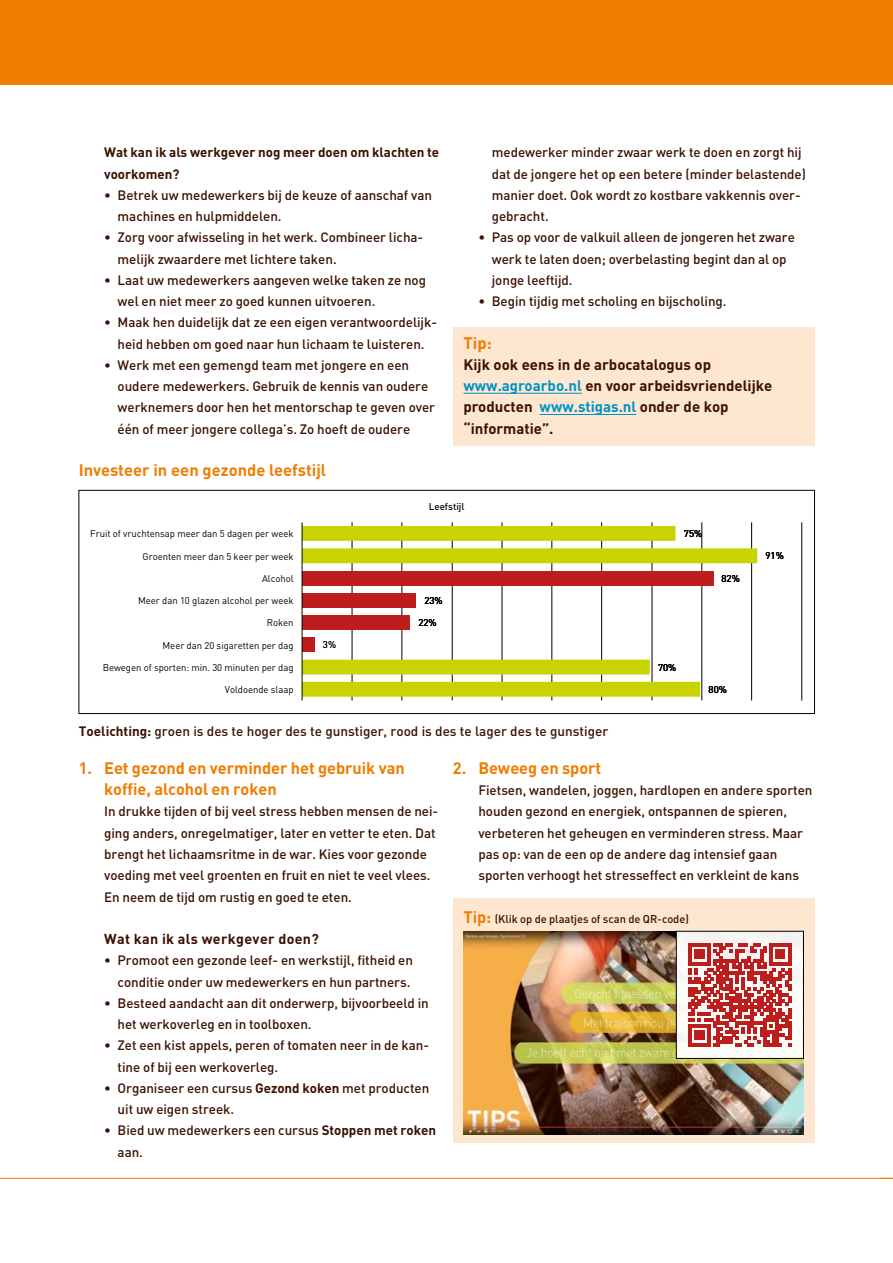
<style>
.page{position:relative;width:893px;height:1263px;background:#fff}
.page>*{position:absolute;margin:0;border:0;box-sizing:border-box;transform-origin:0 0}
.Colland_Body_Tekst{font:700 16.5px/21.3px "DIN";letter-spacing:-.005em;color:#ef7d00}
.Colland_Kop{font:700 16.5px "DIN";color:#ef7d00}
.Colland_Kop-2{font:700 15px/21.3px "DIN";color:#3b1100}
.Colland_Body_Sub_Sub{font:700 14.25px "DIN";letter-spacing:.025em;color:#3b1100}
.Colland_Body_Tekst-2{font:500 13.5px/21.3px "DIN";letter-spacing:-.005em;color:#3b1100}
.Colland_Body_Tekst-3{font:700 13.5px/21.3px "DIN";letter-spacing:-.005em;color:#3b1100}
.Colland_Body_Tekst-4{font:500 11.25px "DIN";letter-spacing:-.005em;color:#3b1100}
.t1{font:9.75px "DIN";letter-spacing:-.005em;color:#000}
.t2{font:500 9.75px "DIN";color:#000}
.s1{color:#0093c5}
.s2{font-weight:700}
.s3{font-weight:700;font-size:16.5px;color:#ef7d00}
</style>
<div class="page">
<div style="left:0;top:0;width:893px;height:85px;background:#ef7d00"></div>
<hr style="left:0;top:1178px;width:893px;height:1px;background:#ef7d00">
<div style="left:453px;top:327px;width:361px;height:118px;background:#fee7d1"></div>
<hr style="left:463px;top:393px;width:119px;height:1px;background:#0093c5">
<hr style="left:540px;top:414px;width:96px;height:1px;background:#0093c5">
<div style="left:79px;top:490px;width:736px;height:224px;border:1px solid #000"></div>
<hr style="left:352px;top:522px;width:1px;height:178px;background:#000">
<hr style="left:402px;top:522px;width:1px;height:178px;background:#000">
<hr style="left:452px;top:522px;width:1px;height:178px;background:#000">
<hr style="left:502px;top:522px;width:1px;height:178px;background:#000">
<hr style="left:552px;top:522px;width:1px;height:178px;background:#000">
<hr style="left:601px;top:522px;width:1px;height:178px;background:#000">
<hr style="left:652px;top:522px;width:1px;height:178px;background:#000">
<hr style="left:702px;top:522px;width:1px;height:178px;background:#000">
<hr style="left:751px;top:522px;width:1px;height:178px;background:#000">
<hr style="left:801px;top:522px;width:1px;height:178px;background:#000">
<svg style="left:303px;top:526px;width:454px;height:171px"></svg>
<hr style="left:302px;top:522px;width:1px;height:178px;background:#000">
<div style="left:453px;top:898px;width:361px;height:245px;background:#fee7d1"></div>
<img style="left:463px;top:931px;width:341px;height:203px">
<div style="left:676px;top:931px;width:127px;height:127px;background:#fbfbf6"></div>
<svg style="left:689px;top:943px;width:102px;height:103px"></svg>
<div style="left:676px;top:931px;width:128px;height:128px;border:1px solid #000"></div>
<p class="Colland_Body_Tekst-3" style="left:104px;top:141px;width:337px">Wat kan ik als werkgever nog meer doen om klachten te voorkomen?</p>
<p class="Colland_Body_Tekst-2" style="left:118px;top:184px;width:316px;text-indent:-13px">• Betrek uw medewerkers bij de keuze of aanschaf van machines en hulpmiddelen.</p>
<p class="Colland_Body_Tekst-2" style="left:118px;top:226px;width:307px;text-indent:-13px">• Zorg voor afwisseling in het werk. Combineer licha&shy;melijk zwaardere met lichtere taken.</p>
<p class="Colland_Body_Tekst-2" style="left:118px;top:269px;width:310px;text-indent:-13px">• Laat uw medewerkers aangeven welke taken ze nog wel en niet meer zo goed kunnen uitvoeren.</p>
<p class="Colland_Body_Tekst-2" style="left:104px;top:311px;width:334px;text-align:center">• Maak hen duidelijk dat ze een eigen verantwoordelijk&shy;heid hebben om goed naar hun lichaam te luisteren.</p>
<p class="Colland_Body_Tekst-2" style="left:118px;top:354px;width:319px;text-indent:-13px">• Werk met een gemengd team met jongere en een oudere medewerkers. Gebruik de kennis van oudere werknemers door hen het mentorschap te geven over één of meer jongere collega’s. Zo hoeft de oudere</p>
<p class="Colland_Kop" style="left:79px;top:459px;width:249px">Investeer in een gezonde leefstijl</p>
<p class="Colland_Body_Tekst-2" style="left:492px;top:141px;width:316px">medewerker minder zwaar werk te doen en zorgt hij dat de jongere het op een betere (minder belastende) manier doet. Ook wordt zo kostbare vakkennis over&shy;gebracht.</p>
<p class="Colland_Body_Tekst-2" style="left:492px;top:226px;width:305px;text-indent:-13px">• Pas op voor de valkuil alleen de jongeren het zware werk te laten doen; overbelasting begint dan al op jonge leeftijd.</p>
<p class="Colland_Body_Tekst-2" style="left:478px;top:290px;width:250px">• Begin tijdig met scholing en bijscholing.</p>
<p class="Colland_Kop" style="left:463px;top:332px;width:30px">Tip:</p>
<p class="Colland_Kop-2" style="left:463px;top:353px;width:310px">Kijk ook eens in de arbocatalogus op <span class="s1">www.agroarbo.nl</span> en voor arbeidsvriendelijke producten <span class="s1">www.stigas.nl</span> onder de kop “informatie”.</p>
<p class="t1" style="left:90px;top:528px;width:205px">Fruit of vruchtensap meer dan 5 dagen per week</p>
<p class="t1" style="left:143px;top:550px;width:152px">Groenten meer dan 5 keer per week</p>
<p class="t1" style="left:262px;top:572px;width:33px">Alcohol</p>
<p class="t1" style="left:138px;top:595px;width:157px">Meer dan 10 glazen alcohol per week</p>
<p class="t1" style="left:267px;top:617px;width:28px">Roken</p>
<p class="t1" style="left:163px;top:639px;width:132px">Meer dan 20 sigaretten per dag</p>
<p class="t1" style="left:103px;top:661px;width:192px">Bewegen of sporten: min. 30 minuten per dag</p>
<p class="t1" style="left:225px;top:684px;width:70px">Voldoende slaap</p>
<p class="t1" style="left:323px;top:639px;width:15px">3%</p>
<p class="t2" style="left:429px;top:500px;width:37px">Leefstijl</p>
<p class="t1" style="left:424px;top:594px;width:20px">23%</p>
<p class="t1" style="left:418px;top:616px;width:20px">22%</p>
<p class="Colland_Body_Tekst-2" style="left:79px;top:720px;width:531px"><span class="s2">Toelichting:</span> groen is des te hoger des te gunstiger, rood is des te lager des te gunstiger</p>
<p class="t1" style="left:684px;top:527px;width:20px">75%</p>
<p class="t1" style="left:721px;top:572px;width:20px">82%</p>
<p class="t1" style="left:765px;top:550px;width:20px">91%</p>
<p class="t1" style="left:658px;top:661px;width:20px">70%</p>
<p class="t1" style="left:709px;top:683px;width:20px">80%</p>
<p class="Colland_Body_Tekst" style="left:104px;top:757px;width:302px;text-indent:-26px">1. Eet gezond en verminder het gebruik van koffie, alcohol en roken</p>
<p class="Colland_Body_Tekst-2" style="left:104px;top:800px;width:336px">In drukke tijden of bij veel stress hebben mensen de nei&shy;ging anders, onregelmatiger, later en vetter te eten. Dat brengt het lichaamsritme in de war. Kies voor gezonde voeding met veel groenten en fruit en niet te veel vlees.<br>En neem de tijd om rustig en goed te eten.</p>
<p class="Colland_Body_Sub_Sub" style="left:104px;top:929px;width:216px">Wat kan ik als werkgever doen?</p>
<p class="Colland_Body_Tekst-2" style="left:104px;top:949px;width:310px;text-align:right">• Promoot een gezonde leef- en werkstijl, fitheid en conditie onder uw medewerkers en hun partners.</p>
<p class="Colland_Body_Tekst-2" style="left:118px;top:992px;width:313px;text-indent:-13px">• Besteed aandacht aan dit onderwerp, bijvoorbeeld in het werkoverleg en in toolboxen.</p>
<p class="Colland_Body_Tekst-2" style="left:118px;top:1034px;width:313px;text-indent:-13px">• Zet een kist appels, peren of tomaten neer in de kan&shy;tine of bij een werkoverleg.</p>
<p class="Colland_Body_Tekst-2" style="left:118px;top:1077px;width:313px;text-indent:-13px">• Organiseer een cursus <span class="s2">Gezond koken</span> met producten uit uw eigen streek.</p>
<p class="Colland_Body_Tekst-2" style="left:118px;top:1119px;width:320px;text-indent:-13px">• Bied uw medewerkers een cursus <span class="s2">Stoppen met roken </span>aan.</p>
<p class="Colland_Body_Tekst" style="left:453px;top:757px;width:150px">2. Beweeg en sport</p>
<p class="Colland_Body_Tekst-2" style="left:478px;top:779px;width:336px">Fietsen, wandelen, joggen, hardlopen en andere sporten houden gezond en energiek, ontspannen de spieren, verbeteren het geheugen en verminderen stress. Maar pas op: van de een op de andere dag intensief gaan sporten verhoogt het stresseffect en verkleint de kans</p>
<p class="Colland_Body_Tekst-4" style="left:463px;top:911px;width:227px"><span class="s3">Tip:</span> (Klik op de plaatjes of scan de QR-code)</p>
</div>
